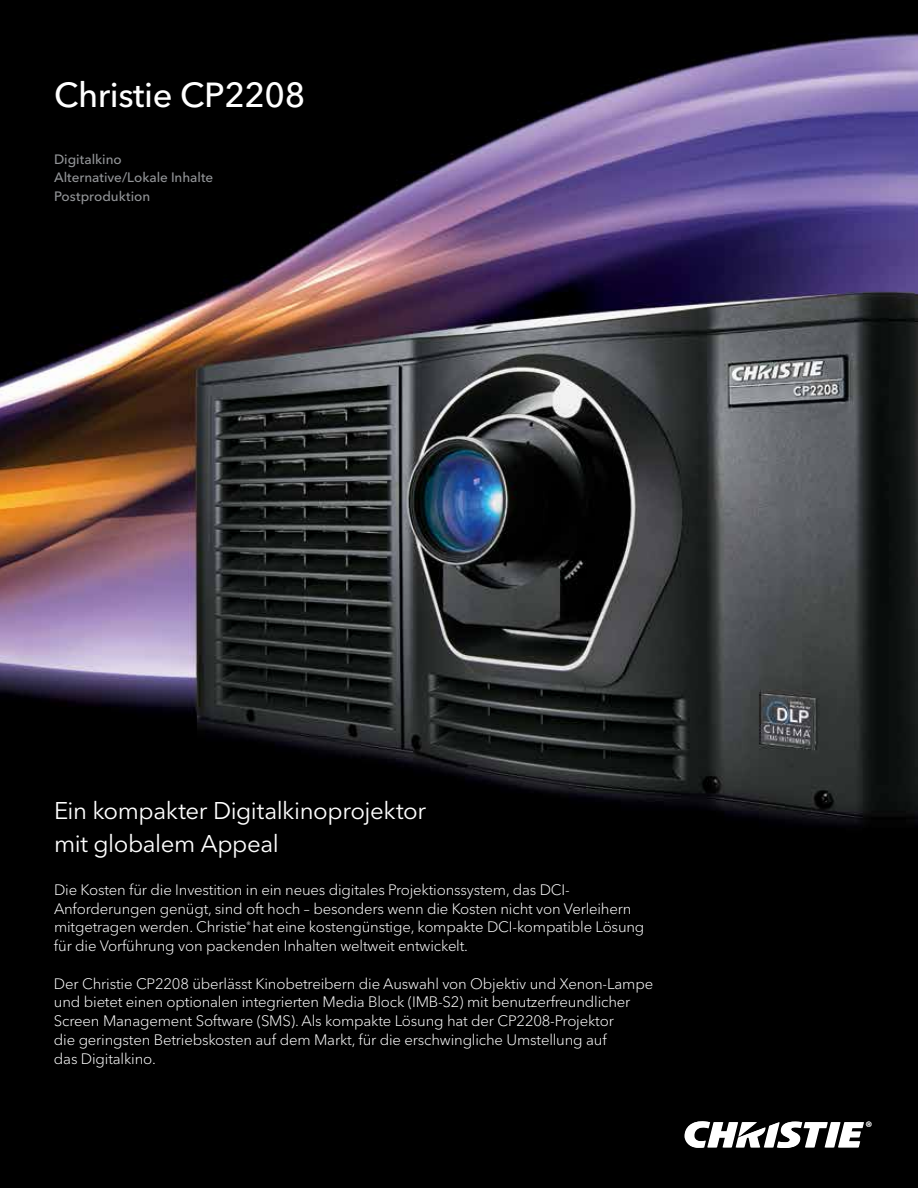
<style>
.page{position:relative;width:918px;height:1188px;background:#fff}
.page>*{position:absolute;margin:0;border:0;box-sizing:border-box;transform-origin:0 0}
.t1{font:500 34.5px "Avenir Next Cyr";letter-spacing:-.01em;color:#fff}
.t2{font:24px/33px "Avenir Next Cyr";letter-spacing:-.02em;color:#fff}
.t3{font:300 15px/18.8px "Avenir Next Cyr";letter-spacing:-.01em;color:#fff}
.t4{font:500 13.5px/18.8px "Avenir Next Cyr";color:#939598}
</style>
<div class="page">
<img style="left:0;top:0;width:918px;height:1188px">
<svg style="left:684px;top:1120px;width:188px;height:28px"></svg>
<h1 class="t1" style="left:54px;top:74px;width:253px">Christie CP2208</h1>
<p class="t4" style="left:54px;top:150px;width:161px">Digitalkino<br>Alternative/Lokale Inhalte<br>Postproduktion</p>
<h2 class="t2" style="left:54px;top:794px;width:374px">Ein kompakter Digitalkinoprojektor mit globalem Appeal</h2>
<p class="t3" style="left:54px;top:880px;width:592px">Die Kosten für die Investition in ein neues digitales Projektionssystem, das DCI-Anforderungen genügt, sind oft hoch – besonders wenn die Kosten nicht von Verleihern mitgetragen werden. Christie<sup>®</sup> hat eine kostengünstige, kompakte DCI-kompatible Lösung für die Vorführung von packenden Inhalten weltweit entwickelt.</p>
<p class="t3" style="left:54px;top:974px;width:601px">Der Christie CP2208 überlässt Kinobetreibern die Auswahl von Objektiv und Xenon-Lampe und bietet einen optionalen integrierten Media Block (IMB-S2) mit benutzerfreundlicher Screen Management Software (SMS). Als kompakte Lösung hat der CP2208-Projektor<br>die geringsten Betriebskosten auf dem Markt, für die erschwingliche Umstellung auf<br>das Digitalkino.</p>
</div>
